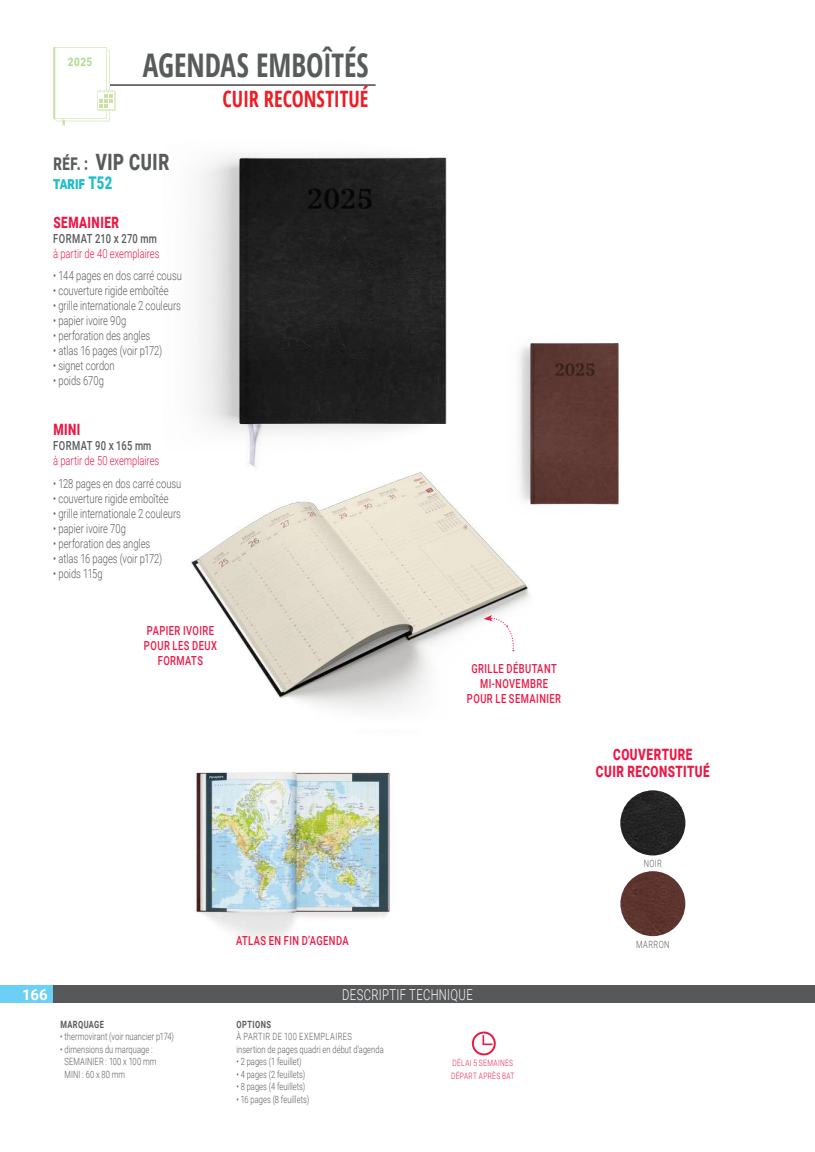
<style>
.page{position:relative;width:815px;height:1152px;background:#fff}
.page>*{position:absolute;margin:0;border:0;box-sizing:border-box;transform-origin:0 0}
.t1{font:700 condensed 32.5px "Open Sans";color:#585b5b;scale:.9 1}
.t2{font:700 condensed 22.5px "Open Sans";color:#ee1d23;scale:.9 1}
.t3{font:900 22.5px "Roboto";letter-spacing:.04em;color:#585b5b;scale:.75 1}
.t4{font:900 17.5px "Roboto";letter-spacing:.015em;color:#1ebdcb;scale:.75 1}
.t5{font:900 15.62px/17.5px "Roboto";letter-spacing:.04em;color:#ed1845;text-align:center;scale:.75 1}
.t6{font:300 15px "Roboto";letter-spacing:.03em;color:#fff;scale:.75 1}
.t7{font:700 15px "Roboto";color:#fff}
.t8{font:300 12.5px "Roboto";color:#585b5b;scale:.75 1}
.t9{font:500 12.5px/15px "Roboto";letter-spacing:.045em;color:#ed1845;text-align:center;scale:.75 1}
.t10{font:300 12.5px "Roboto";color:#ed1845;scale:.75 1}
.t11{font:500 12.5px "Roboto";letter-spacing:.035em;color:#585b5b;scale:.75 1}
.t12{font:900 11.75px "Roboto";color:#b6da9c;scale:.85 1}
.t13{font:300 10px/12.5px "Roboto";letter-spacing:.01em;color:#585b5b;scale:.75 1}
.t14{font:700 10px "Roboto";letter-spacing:.055em;color:#585b5b;scale:.75 1}
.t15{font:300 8.75px/12.5px "Roboto";letter-spacing:.06em;color:#ed1845;scale:.75 1}
.s1{font-size:17.5px}
</style>
<div class="page">
<img style="left:191px;top:475px;width:339px;height:235px">
<hr style="left:89px;top:84px;width:287px;height:2px;background:#231f20">
<div style="left:0;top:985px;width:53px;height:18px;background:#6bcff6"></div>
<div style="left:53px;top:985px;width:744px;height:18px;background:#57585a"></div>
<div style="left:472px;top:1031px;width:24px;height:24px;border:2px solid #ed1845;border-radius:50%"></div>
<svg style="left:483px;top:1035px;width:9px;height:10px"></svg>
<svg style="left:53px;top:47px;width:63px;height:79px"></svg>
<div style="left:58px;top:52px;width:44px;height:20px;background:#fff"></div>
<img style="left:199px;top:155px;width:248px;height:320px">
<img style="left:507px;top:343px;width:112px;height:183px">
<svg style="left:484px;top:615px;width:30px;height:36px"></svg>
<div style="left:620px;top:871px;width:65px;height:65px;background:#5d342e;border-radius:32px"></div>
<div style="left:620px;top:790px;width:65px;height:65px;background:#231f20;opacity:.4"></div>
<img style="left:620px;top:790px;width:65px;height:65px;border-radius:32px">
<img style="left:196px;top:772px;width:195px;height:169px">
<div style="left:797px;top:985px;width:18px;height:18px;background:#57585a"></div>
<p class="t12" style="left:68px;top:54px;width:30px">2025</p>
<h1 class="t1" style="left:143px;top:43px;width:252px">AGENDAS EMBOÎTÉS</h1>
<h2 class="t2" style="left:222px;top:83px;width:164px">CUIR RECONSTITUÉ</h2>
<h2 class="t3" style="left:53px;top:146px;width:156px"><span class="s1">RÉF. :</span> VIP CUIR</h2>
<h3 class="t4" style="left:53px;top:170px;width:81px">tarif T52</h3>
<p class="t5" style="left:53px;top:213px;width:89px">SEMAINIER</p>
<p class="t11" style="left:53px;top:230px;width:140px">FORMAT 210 x 270 mm</p>
<p class="t10" style="left:53px;top:245px;width:143px">à partir de 40 exemplaires</p>
<p class="t8" style="left:53px;top:267px;width:173px">• 144 pages en dos carré cousu</p>
<p class="t8" style="left:53px;top:282px;width:155px">• couverture rigide emboîtée</p>
<p class="t8" style="left:53px;top:297px;width:172px">• grille internationale 2 couleurs</p>
<p class="t8" style="left:53px;top:312px;width:99px">• papier ivoire 90g</p>
<p class="t8" style="left:53px;top:327px;width:131px">• perforation des angles</p>
<p class="t8" style="left:53px;top:342px;width:147px">• atlas 16 pages (voir p172)</p>
<p class="t8" style="left:53px;top:357px;width:84px">• signet cordon</p>
<p class="t8" style="left:53px;top:372px;width:69px">• poids 670g</p>
<p class="t5" style="left:53px;top:420px;width:37px">MINI</p>
<p class="t11" style="left:53px;top:437px;width:132px">FORMAT 90 x 165 mm</p>
<p class="t10" style="left:53px;top:452px;width:143px">à partir de 50 exemplaires</p>
<p class="t8" style="left:53px;top:475px;width:173px">• 128 pages en dos carré cousu</p>
<p class="t8" style="left:53px;top:490px;width:155px">• couverture rigide emboîtée</p>
<p class="t8" style="left:53px;top:505px;width:172px">• grille internationale 2 couleurs</p>
<p class="t8" style="left:53px;top:520px;width:99px">• papier ivoire 70g</p>
<p class="t8" style="left:53px;top:535px;width:131px">• perforation des angles</p>
<p class="t8" style="left:53px;top:550px;width:147px">• atlas 16 pages (voir p172)</p>
<p class="t8" style="left:53px;top:565px;width:68px">• poids 115g</p>
<p class="t9" style="left:144px;top:622px;width:99px">PAPIER IVOIRE<br>POUR LES DEUX<br>FORMATS</p>
<p class="t9" style="left:467px;top:660px;width:127px">GRILLE DÉBUTANT<br>MI-NOVEMBRE<br>POUR LE SEMAINIER</p>
<p class="t7" style="left:22px;top:984px;width:27px">166</p>
<p class="t14" style="left:60px;top:1017px;width:60px">MARQUAGE</p>
<p class="t13" style="left:60px;top:1030px;width:153px">• thermovirant (voir nuancier p174)</p>
<p class="t13" style="left:64px;top:1042px;width:124px;text-indent:-4px">• dimensions du marquage :<br>SEMAINIER : 100 x 100 mm<br>MINI : 60 x 80 mm</p>
<p class="t9" style="left:236px;top:932px;width:152px">ATLAS EN FIN D’AGENDA</p>
<p class="t6" style="left:342px;top:983px;width:176px">DESCRIPTIF TECHNIQUE</p>
<p class="t14" style="left:237px;top:1017px;width:47px">OPTIONS</p>
<p class="t13" style="left:237px;top:1030px;width:198px">À PARTIR DE 100 EXEMPLAIRES<br>insertion de pages quadri en début d’agenda</p>
<p class="t13" style="left:237px;top:1055px;width:88px">• 2 pages (1 feuillet)</p>
<p class="t13" style="left:237px;top:1067px;width:93px">• 4 pages (2 feuillets)</p>
<p class="t13" style="left:237px;top:1080px;width:93px">• 8 pages (4 feuillets)</p>
<p class="t13" style="left:237px;top:1092px;width:98px">• 16 pages (8 feuillets)</p>
<p class="t15" style="left:451px;top:1056px;width:86px">DÉLAI 5 SEMAINES<br>DÉPART APRÈS BAT</p>
<p class="t5" style="left:596px;top:744px;width:153px">COUVERTURE<br>CUIR RECONSTITUÉ</p>
<p class="t13" style="left:644px;top:856px;width:26px">NOIR</p>
<p class="t13" style="left:636px;top:937px;width:46px">MARRON</p>
</div>
